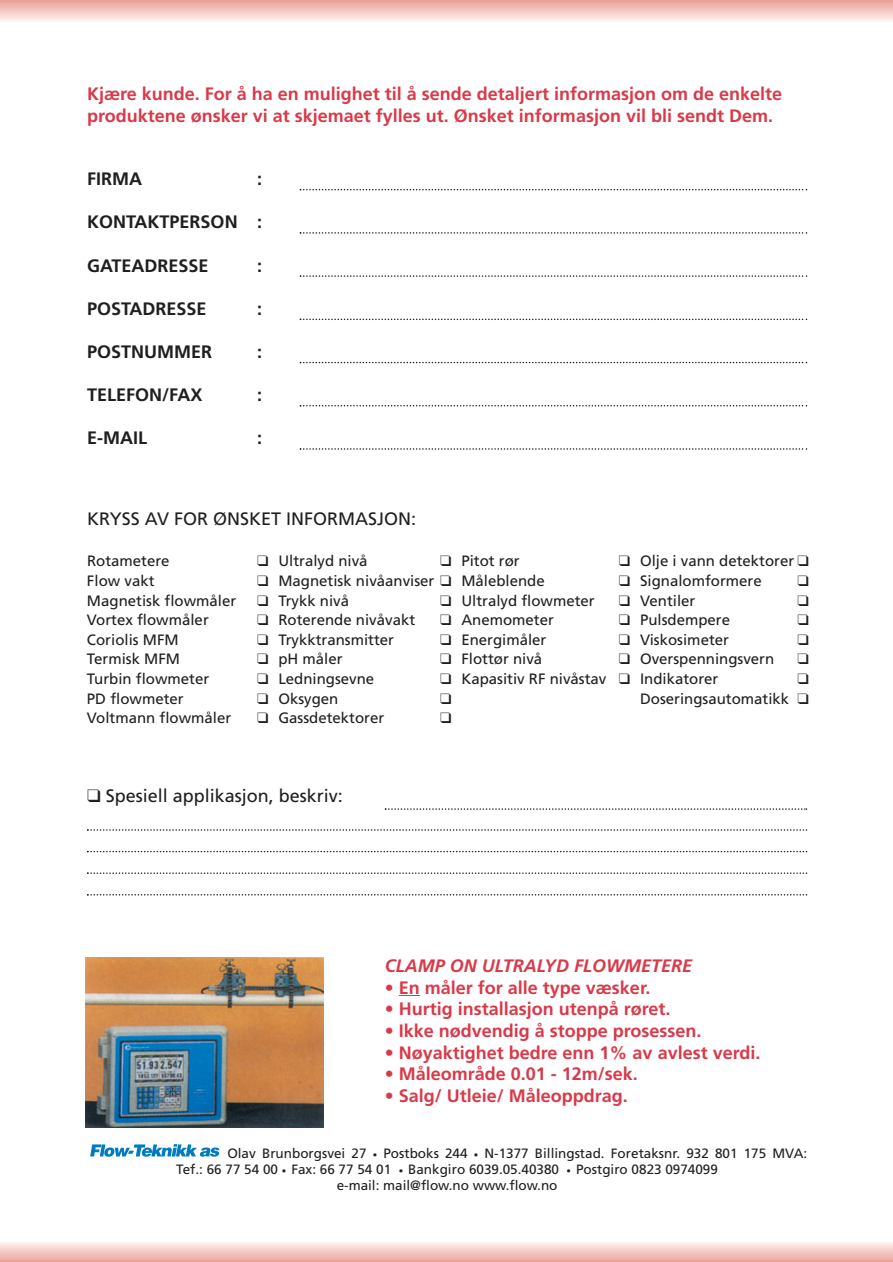
<style>
.page{position:relative;width:893px;height:1262px;background:#fff}
.page>*{position:absolute;margin:0;border:0;box-sizing:border-box;transform-origin:0 0}
.t1{font:700 18px/21.6px "Frutiger";color:#d93a49}
.t2{font:700 18px "Frutiger";color:#201f20}
.t3{font:18px "Frutiger";color:#201f20}
.t4{font:italic 700 18px "Frutiger";color:#d93a49}
.t5{font:15px "Frutiger";color:#201f20}
.t6{font:13.5px "Frutiger";color:#201f20}
.s1{font-size:9px}
</style>
<div class="page">
<img style="left:85px;top:957px;width:239px;height:170px">
<svg style="left:90px;top:1144px;width:130px;height:12px"></svg>
<svg style="left:399px;top:995px;width:21px;height:1px"></svg>
<svg style="left:300px;top:189px;width:507px;height:1px"></svg>
<svg style="left:300px;top:232px;width:507px;height:2px"></svg>
<svg style="left:300px;top:275px;width:507px;height:2px"></svg>
<svg style="left:300px;top:318px;width:507px;height:2px"></svg>
<svg style="left:300px;top:362px;width:507px;height:1px"></svg>
<svg style="left:300px;top:405px;width:507px;height:1px"></svg>
<svg style="left:300px;top:448px;width:507px;height:2px"></svg>
<svg style="left:385px;top:808px;width:422px;height:2px"></svg>
<svg style="left:87px;top:829px;width:720px;height:1px"></svg>
<svg style="left:87px;top:850px;width:720px;height:2px"></svg>
<svg style="left:87px;top:872px;width:720px;height:2px"></svg>
<svg style="left:87px;top:894px;width:720px;height:1px"></svg>
<hr style="left:0;top:21px;width:892px;height:1px;background:#fcf3f3">
<hr style="left:0;top:20px;width:892px;height:1px;background:#fbeeeb">
<hr style="left:0;top:19px;width:892px;height:1px;background:#fae7e3">
<hr style="left:0;top:18px;width:892px;height:1px;background:#fae1dd">
<hr style="left:0;top:17px;width:892px;height:1px;background:#f8dcd7">
<hr style="left:0;top:16px;width:892px;height:1px;background:#f8d6d1">
<hr style="left:0;top:15px;width:892px;height:1px;background:#f6d1ca">
<hr style="left:0;top:14px;width:892px;height:1px;background:#f6cbc4">
<hr style="left:0;top:13px;width:892px;height:1px;background:#f5c5be">
<hr style="left:0;top:12px;width:892px;height:1px;background:#f2c0ba">
<hr style="left:0;top:11px;width:892px;height:1px;background:#f2bbb4">
<hr style="left:0;top:10px;width:892px;height:1px;background:#f1b4ad">
<hr style="left:0;top:9px;width:892px;height:1px;background:#f0b0a9">
<hr style="left:0;top:8px;width:892px;height:1px;background:#efaaa3">
<hr style="left:0;top:7px;width:892px;height:1px;background:#eea59d">
<hr style="left:0;top:6px;width:892px;height:1px;background:#eca19a">
<hr style="left:0;top:5px;width:892px;height:1px;background:#ec9c95">
<hr style="left:0;top:4px;width:892px;height:1px;background:#eb968f">
<hr style="left:0;top:3px;width:892px;height:1px;background:#ea928a">
<hr style="left:0;top:2px;width:892px;height:1px;background:#e98d85">
<hr style="left:0;top:1px;width:892px;height:1px;background:#e98881">
<hr style="left:0;top:0;width:892px;height:1px;background:#e7847e">
<hr style="left:0;top:1242px;width:892px;height:1px;background:#fcecea">
<hr style="left:0;top:1243px;width:892px;height:1px;background:#fbe5e2">
<hr style="left:0;top:1244px;width:892px;height:1px;background:#f8dedb">
<hr style="left:0;top:1245px;width:892px;height:1px;background:#f7dbd6">
<hr style="left:0;top:1246px;width:892px;height:1px;background:#f6d4ce">
<hr style="left:0;top:1247px;width:892px;height:1px;background:#f7cfc9">
<hr style="left:0;top:1248px;width:892px;height:1px;background:#f5cac3">
<hr style="left:0;top:1249px;width:892px;height:1px;background:#f4c4bd">
<hr style="left:0;top:1250px;width:892px;height:1px;background:#f4beb7">
<hr style="left:0;top:1251px;width:892px;height:1px;background:#f1b9b1">
<hr style="left:0;top:1252px;width:892px;height:1px;background:#f0b4ad">
<hr style="left:0;top:1253px;width:892px;height:1px;background:#f0afa7">
<hr style="left:0;top:1254px;width:892px;height:1px;background:#eeaaa2">
<hr style="left:0;top:1255px;width:892px;height:1px;background:#eda39c">
<hr style="left:0;top:1256px;width:892px;height:1px;background:#ed9f99">
<hr style="left:0;top:1257px;width:892px;height:1px;background:#ed9b92">
<hr style="left:0;top:1258px;width:892px;height:1px;background:#eb968f">
<hr style="left:0;top:1259px;width:892px;height:1px;background:#ea9089">
<hr style="left:0;top:1260px;width:892px;height:1px;background:#e88c84">
<hr style="left:0;top:1261px;width:892px;height:1px;background:#e98a83">
<p class="t1" style="left:87px;top:84px;width:696px">Kjære kunde. For å ha en mulighet til å sende detaljert informasjon om de enkelte produktene ønsker vi at skjemaet fylles ut. Ønsket informasjon vil bli sendt Dem.</p>
<p class="t2" style="left:87px;top:172px;width:56px">FIRMA</p>
<p class="t2" style="left:257px;top:172px;width:7px">:</p>
<p class="t2" style="left:87px;top:215px;width:177px">KONTAKTPERSON :</p>
<p class="t2" style="left:87px;top:258px;width:123px">GATEADRESSE</p>
<p class="t2" style="left:257px;top:258px;width:7px">:</p>
<p class="t2" style="left:87px;top:301px;width:121px">POSTADRESSE</p>
<p class="t2" style="left:257px;top:301px;width:7px">:</p>
<p class="t2" style="left:87px;top:344px;width:126px">POSTNUMMER</p>
<p class="t2" style="left:257px;top:344px;width:7px">:</p>
<p class="t2" style="left:87px;top:388px;width:117px">TELEFON/FAX</p>
<p class="t2" style="left:257px;top:388px;width:7px">:</p>
<p class="t2" style="left:87px;top:431px;width:61px">E-MAIL</p>
<p class="t2" style="left:257px;top:431px;width:7px">:</p>
<p class="t3" style="left:87px;top:512px;width:331px">KRYSS AV FOR ØNSKET INFORMASJON:</p>
<p class="t5" style="left:87px;top:555px;width:84px">Rotametere</p>
<p class="t5" style="left:257px;top:555px;width:112px">❑ Ultralyd nivå</p>
<p class="t5" style="left:440px;top:555px;width:81px">❑ Pitot rør</p>
<p class="t5" style="left:618px;top:555px;width:191px">❑ Olje i vann detektorer ❑</p>
<p class="t5" style="left:87px;top:575px;width:69px">Flow vakt</p>
<p class="t5" style="left:257px;top:575px;width:289px">❑ Magnetisk nivåanviser ❑ Måleblende</p>
<p class="t5" style="left:618px;top:575px;width:144px">❑ Signalomformere</p>
<p class="t5" style="left:87px;top:594px;width:151px">Magnetisk flowmåler</p>
<p class="t5" style="left:257px;top:594px;width:93px">❑ Trykk nivå</p>
<p class="t5" style="left:440px;top:594px;width:156px">❑ Ultralyd flowmeter</p>
<p class="t5" style="left:618px;top:594px;width:78px">❑ Ventiler</p>
<p class="t5" style="left:87px;top:614px;width:123px">Vortex flowmåler</p>
<p class="t5" style="left:257px;top:614px;width:159px">❑ Roterende nivåvakt</p>
<p class="t5" style="left:440px;top:614px;width:115px">❑ Anemometer</p>
<p class="t5" style="left:618px;top:614px;width:113px">❑ Pulsdempere</p>
<p class="t5" style="left:87px;top:633px;width:93px">Coriolis MFM</p>
<p class="t5" style="left:257px;top:633px;width:138px">❑ Trykktransmitter</p>
<p class="t5" style="left:440px;top:633px;width:108px">❑ Energimåler</p>
<p class="t5" style="left:618px;top:633px;width:112px">❑ Viskosimeter</p>
<p class="t5" style="left:87px;top:653px;width:95px">Termisk MFM</p>
<p class="t5" style="left:257px;top:653px;width:87px">❑ pH måler</p>
<p class="t5" style="left:440px;top:653px;width:104px">❑ Flottør nivå</p>
<p class="t5" style="left:618px;top:653px;width:157px">❑ Overspenningsvern</p>
<p class="t5" style="left:87px;top:672px;width:124px">Turbin flowmeter</p>
<p class="t5" style="left:257px;top:672px;width:119px">❑ Ledningsevne</p>
<p class="t5" style="left:440px;top:672px;width:280px">❑ Kapasitiv RF nivåstav ❑ Indikatorer</p>
<p class="t5" style="left:87px;top:692px;width:98px">PD flowmeter</p>
<p class="t5" style="left:257px;top:692px;width:83px">❑ Oksygen</p>
<p class="t5" style="left:640px;top:692px;width:170px">Doseringsautomatikk ❑</p>
<p class="t5" style="left:87px;top:712px;width:146px">Voltmann flowmåler</p>
<p class="t5" style="left:257px;top:712px;width:129px">❑ Gassdetektorer</p>
<p class="t3" style="left:87px;top:788px;width:257px">❑ Spesiell applikasjon, beskriv:</p>
<p class="t4" style="left:385px;top:958px;width:309px">CLAMP ON ULTRALYD FLOWMETERE</p>
<p class="t1" style="left:385px;top:978px;width:267px">• En måler for alle type væsker.</p>
<p class="t1" style="left:385px;top:999px;width:287px">• Hurtig installasjon utenpå røret.</p>
<p class="t1" style="left:385px;top:1021px;width:318px">• Ikke nødvendig å stoppe prosessen.</p>
<p class="t1" style="left:385px;top:1042px;width:377px">• Nøyaktighet bedre enn 1% av avlest verdi.</p>
<p class="t1" style="left:385px;top:1064px;width:255px">• Måleområde 0.01 - 12m/sek.</p>
<p class="t1" style="left:385px;top:1086px;width:245px">• Salg/ Utleie/ Måleoppdrag.</p>
<p class="t6" style="left:227px;top:1147px;width:581px">Olav Brunborgsvei 27 <span class="s1">•</span> Postboks 244 <span class="s1">•</span> N-1377 Billingstad. Foretaksnr. 932 801 175 MVA:</p>
<p class="t6" style="left:176px;top:1164px;width:543px">Tef.: 66 77 54 00 <span class="s1">•</span> Fax: 66 77 54 01 <span class="s1">•</span> Bankgiro 6039.05.40380 <span class="s1">•</span> Postgiro 0823 0974099</p>
<p class="t6" style="left:336px;top:1180px;width:222px">e-mail: mail@flow.no www.flow.no</p>
</div>
